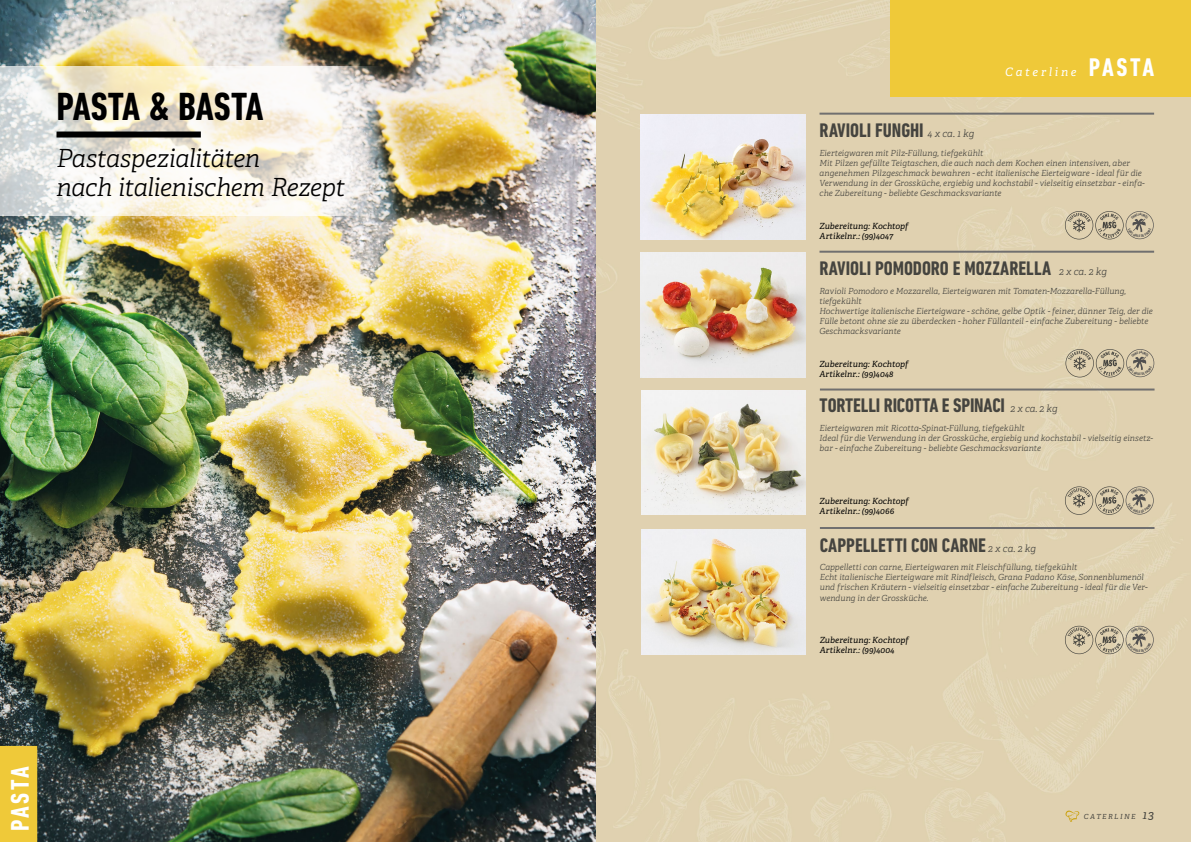
<style>
.page{position:relative;width:1191px;height:842px;background:#fff}
.page>*{position:absolute;margin:0;border:0;box-sizing:border-box;transform-origin:0 0}
.t1{font:700 condensed 40px "DIN Next LT Pro";letter-spacing:-.005em;color:#000}
.t2{font:700 condensed 26px "DIN Next LT Pro";letter-spacing:.085em;color:#fff}
.t3{font:italic 300 25px/29.5px "Adelle";letter-spacing:-.02em;color:#000}
.t4{font:700 condensed 20px "DIN Next LT Pro";letter-spacing:-.005em;color:#45443f}
.t5{font:italic 11.6px "Adelle";letter-spacing:.235em;color:#fff}
.t6{font:italic 8.5px/10.2px "Adelle";letter-spacing:.01em;color:#000}
.t7{font:italic 300 8.4px/10.1px "Adelle";color:#45443f}
.t8{font:italic 7px "Adelle";letter-spacing:.215em;color:#45443f}
.s1{font-family:"Adelle";font-weight:300;font-style:italic;font-stretch:normal;font-size:10px}
.s2{font-size:12px}
</style>
<div class="page">
<div style="left:595px;top:0;width:596px;height:842px;background:#e0d1b0"></div>
<svg style="left:1065px;top:810px;width:14px;height:12px"></svg>
<img style="left:0;top:0;width:595px;height:842px">
<svg style="left:111px;top:811px;width:15px;height:12px"></svg>
<hr style="left:224px;top:388px;width:334px;height:2px;background:#706f6f">
<hr style="left:224px;top:526px;width:334px;height:2px;background:#706f6f">
<div style="left:0;top:746px;width:37px;height:96px;background:#efc939"></div>
<svg style="left:0;top:66px;width:392px;height:150px"></svg>
<div style="left:56px;top:131px;width:145px;height:6px;background:#000"></div>
<div style="left:890px;top:0;width:301px;height:96px;background:#efc939"></div>
<img style="left:640px;top:253px;width:165px;height:124px">
<hr style="left:820px;top:388px;width:334px;height:2px;background:#706f6f">
<img style="left:641px;top:390px;width:164px;height:125px">
<hr style="left:819px;top:113px;width:335px;height:2px;background:#706f6f">
<img style="left:641px;top:115px;width:164px;height:124px">
<hr style="left:819px;top:251px;width:335px;height:2px;background:#706f6f">
<img style="left:641px;top:529px;width:164px;height:125px">
<hr style="left:820px;top:527px;width:334px;height:2px;background:#706f6f">
<svg style="left:1065px;top:211px;width:88px;height:28px;background:#c2b69b"></svg>
<svg style="left:1065px;top:626px;width:88px;height:28px;background:#c2b69b"></svg>
<svg style="left:1065px;top:349px;width:89px;height:28px;background:#c2b69b"></svg>
<svg style="left:1065px;top:486px;width:88px;height:29px;background:#c3b69b"></svg>
<h1 class="t1" style="left:56px;top:83px;width:208px">PASTA &amp; BASTA</h1>
<h3 class="t3" style="left:56px;top:144px;width:290px">Pastaspezialitäten<br>nach italienischem Rezept</h3>
<h2 class="t2" style="left:5px;top:831px;width:67px;rotate:-90deg">PASTA</h2>
<h3 class="t4" style="left:819px;top:119px;width:156px">RAVIOLI FUNGHI <span class="s1">4 x ca. 1 kg</span></h3>
<h3 class="t5" style="left:1005px;top:65px;width:73px">Caterline</h3>
<h2 class="t2" style="left:1088px;top:53px;width:67px">PASTA</h2>
<p class="t7" style="left:819px;top:148px;width:327px">Eierteigwaren mit Pilz-Füllung, tiefgekühlt<br>Mit Pilzen gefüllte Teigtaschen, die auch nach dem Kochen einen intensiven, aber angenehmen Pilzgeschmack bewahren - echt italienische Eierteigware - ideal für die Verwendung in der Grossküche, ergiebig und kochstabil - vielseitig einsetzbar - einfa&shy;che Zubereitung - beliebte Geschmacksvariante</p>
<p class="t6" style="left:819px;top:221px;width:90px">Zubereitung: Kochtopf<br>Artikelnr.: (99)4047</p>
<h3 class="t4" style="left:819px;top:257px;width:289px">RAVIOLI POMODORO E MOZZARELLA <span class="s1">2 x ca. 2 kg</span></h3>
<p class="t7" style="left:819px;top:286px;width:335px">Ravioli Pomodoro e Mozzarella, Eierteigwaren mit Tomaten-Mozzarella-Füllung, tiefgekühlt<br>Hochwertige italienische Eierteigware - schöne, gelbe Optik - feiner, dünner Teig, der die Fülle betont ohne sie zu überdecken - hoher Füllanteil - einfache Zubereitung - beliebte Geschmacksvariante</p>
<p class="t6" style="left:819px;top:359px;width:90px">Zubereitung: Kochtopf<br>Artikelnr.: (99)4048</p>
<h3 class="t4" style="left:819px;top:394px;width:239px">TORTELLI RICOTTA E SPINACI <span class="s1">2 x ca. 2 kg</span></h3>
<p class="t7" style="left:819px;top:423px;width:335px">Eierteigwaren mit Ricotta-Spinat-Füllung, tiefgekühlt<br>Ideal für die Verwendung in der Grossküche, ergiebig und kochstabil - vielseitig einsetz&shy;bar - einfache Zubereitung - beliebte Geschmacksvariante</p>
<p class="t6" style="left:819px;top:496px;width:90px">Zubereitung: Kochtopf<br>Artikelnr.: (99)4066</p>
<h3 class="t4" style="left:819px;top:533px;width:218px">CAPPELLETTI CON CARNE <span class="s1">2 x ca. 2 kg</span></h3>
<p class="t7" style="left:819px;top:562px;width:329px">Cappelletti con carne, Eierteigwaren mit Fleischfüllung, tiefgekühlt<br>Echt italienische Eierteigware mit Rindfleisch, Grana Padano Käse, Sonnenblumenöl und frischen Kräutern - vielseitig einsetzbar - einfache Zubereitung - ideal für die Ver&shy;wendung in der Grossküche.</p>
<p class="t6" style="left:819px;top:635px;width:90px">Zubereitung: Kochtopf<br>Artikelnr.: (99)4004</p>
<p class="t8" style="left:1084px;top:812px;width:72px">CATERLINE <span class="s2">13</span></p>
</div>
